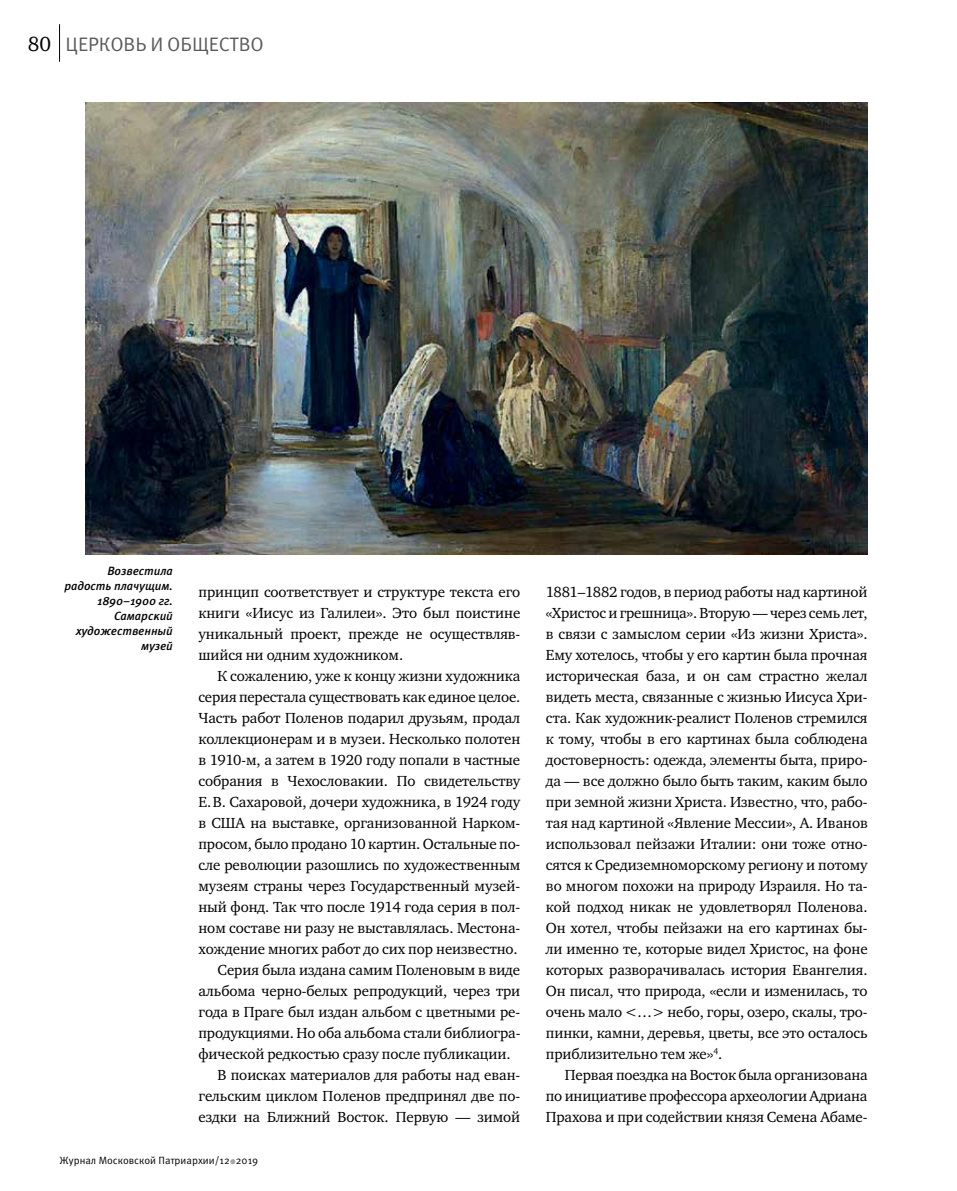
<style>
.page{position:relative;width:957px;height:1191px;background:#fff}
.page>*{position:absolute;margin:0;border:0;box-sizing:border-box;transform-origin:0 0}
.t1{font:19.5px "Meta Pro";letter-spacing:-.005em;color:#58595b}
.t2{font:15px/21px "Charter ITC";letter-spacing:-.005em;color:#000;text-align:justify}
.t3{font:italic 500 12px/15px "Meta Pro";letter-spacing:-.005em;color:#000;text-align:right}
.t4{font:10.5px "Meta Pro";color:#000}
.s1{font-family:"Charter ITC";font-size:21px;color:#000}
</style>
<div class="page">
<svg style="left:230px;top:1159px;width:5px;height:5px"></svg>
<hr style="left:59px;top:24px;width:1px;height:38px;background:#000">
<img style="left:85px;top:103px;width:782px;height:452px">
<h1 class="t1" style="left:28px;top:32px;width:238px"><span class="s1">80</span> ЦЕРКОВЬ И ОБЩЕСТВО</h1>
<p class="t3" style="left:64px;top:563px;width:110px">Возвестила радость плачущим.<br>1890–1900 гг.<br>Самарский художественный музей</p>
<p class="t2" style="left:198px;top:581px;width:323px">принцип соответствует и структуре текста его книги «Иисус из Галилеи». Это был поистине уникальный проект, прежде не осуществляв&shy;шийся ни одним художником.</p>
<p class="t2" style="left:218px;top:665px;width:304px">К сожалению, уже к концу жизни художника</p>
<p class="t2" style="left:198px;top:686px;width:323px">серия перестала существовать как единое целое.</p>
<p class="t2" style="left:198px;top:707px;width:323px">Часть работ Поленов подарил друзьям, продал</p>
<p class="t2" style="left:198px;top:728px;width:323px">коллекционерам и в музеи. Несколько полотен</p>
<p class="t2" style="left:198px;top:749px;width:323px">в 1910-м, а затем в 1920 году попали в частные</p>
<p class="t2" style="left:198px;top:770px;width:323px">собрания в Чехословакии. По свидетельству</p>
<p class="t2" style="left:198px;top:791px;width:323px">Е.В. Сахаровой, дочери художника, в 1924 году</p>
<p class="t2" style="left:198px;top:812px;width:323px">в США на выставке, организованной Нарком-</p>
<p class="t2" style="left:198px;top:833px;width:323px">просом, было продано 10 картин. Остальные по-</p>
<p class="t2" style="left:198px;top:854px;width:323px">сле революции разошлись по художественным</p>
<p class="t2" style="left:198px;top:875px;width:323px">музеям страны через Государственный музей-</p>
<p class="t2" style="left:198px;top:896px;width:323px">ный фонд. Так что после 1914 года серия в пол-</p>
<p class="t2" style="left:198px;top:917px;width:323px">ном составе ни разу не выставлялась. Местона-</p>
<p class="t2" style="left:198px;top:938px;width:321px">хождение многих работ до сих пор неизвестно.</p>
<p class="t2" style="left:218px;top:959px;width:304px">Серия была издана самим Поленовым в виде</p>
<p class="t2" style="left:198px;top:980px;width:323px">альбома черно-белых репродукций, через три</p>
<p class="t2" style="left:198px;top:1001px;width:323px">года в Праге был издан альбом с цветными ре-</p>
<p class="t2" style="left:198px;top:1022px;width:323px">продукциями. Но оба альбома стали библиогра-</p>
<p class="t2" style="left:198px;top:1043px;width:313px">фической редкостью сразу после публикации.</p>
<p class="t2" style="left:218px;top:1064px;width:304px">В поисках материалов для работы над еван-</p>
<p class="t2" style="left:198px;top:1085px;width:323px">гельским циклом Поленов предпринял две по-</p>
<p class="t2" style="left:198px;top:1106px;width:323px">ездки на Ближний Восток. Первую — зимой</p>
<p class="t4" style="left:60px;top:1153px;width:200px">Журнал Московской Патриархии/12 2019</p>
<p class="t2" style="left:546px;top:581px;width:323px">1881–1882 годов, в период работы над картиной «Христос и грешница». Вторую — через семь лет, в связи с замыслом серии «Из жизни Христа».<br>Ему хотелось, чтобы у его картин была прочная историческая база, и он сам страстно желал видеть места, связанные с жизнью Иисуса Хри&shy;ста. Как художник-реалист Поленов стремился к тому, чтобы в его картинах была соблюдена достоверность: одежда, элементы быта, приро&shy;да — все должно было быть таким, каким было при земной жизни Христа. Известно, что, рабо&shy;тая над картиной «Явление Мессии», А. Иванов использовал пейзажи Италии: они тоже отно&shy;сятся к Средиземноморскому региону и потому во многом похожи на природу Израиля. Но та&shy;кой подход никак не удовлетворял Поленова.<br>Он хотел, чтобы пейзажи на его картинах бы&shy;ли именно те, которые видел Христос, на фоне которых разворачивалась история Евангелия.<br>Он писал, что природа, «если и изменилась, то очень мало &lt;…&gt; небо, горы, озеро, скалы, тро&shy;пинки, камни, деревья, цветы, все это осталось приблизительно тем же»<sup>4</sup>.</p>
<p class="t2" style="left:546px;top:1064px;width:323px;text-indent:19px">Первая поездка на Восток была организована по инициативе профессора археологии Адриана Прахова и при содействии князя Семена Абаме-</p>
</div>
